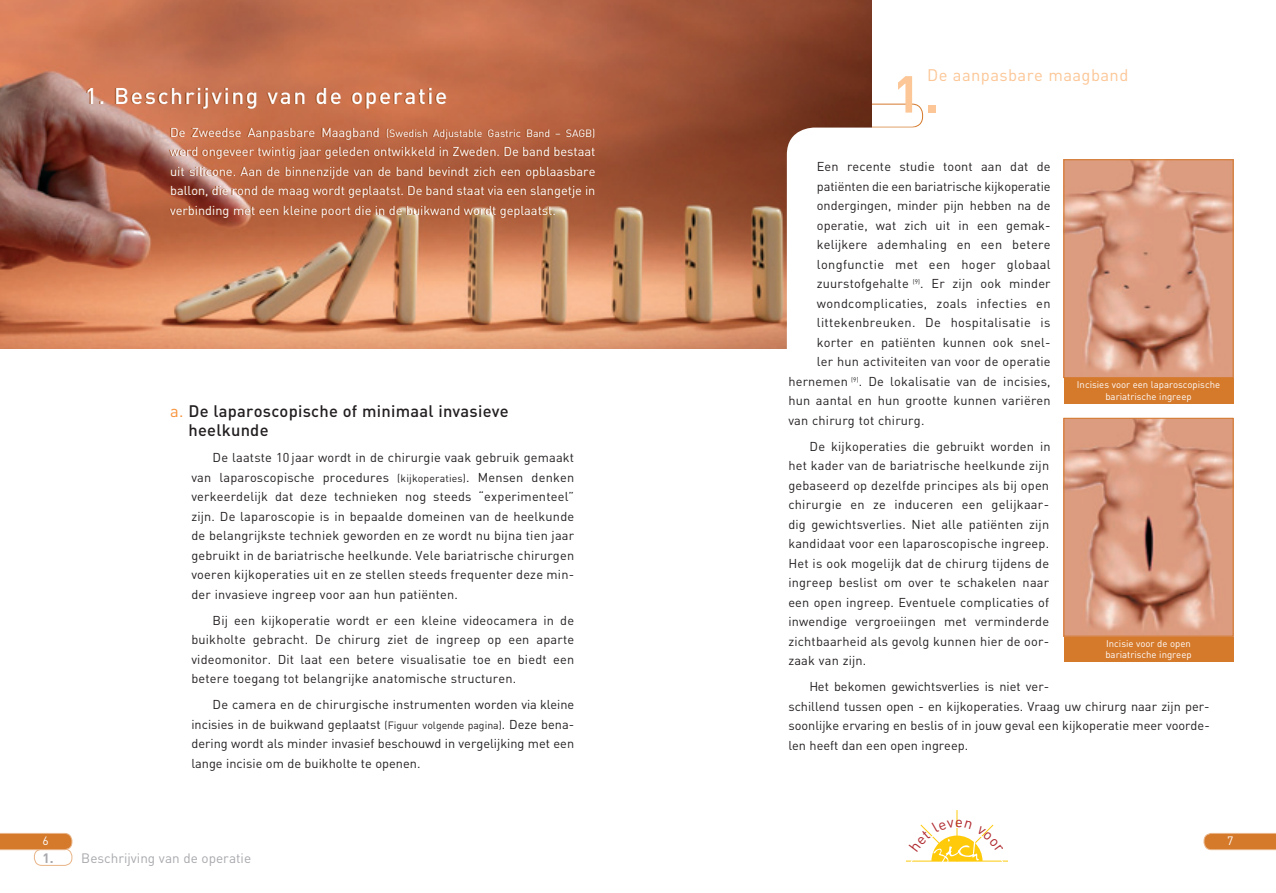
<style>
.page{position:relative;width:1276px;height:893px;background:#fff}
.page>*{position:absolute;margin:0;border:0;box-sizing:border-box;transform-origin:0 0}
.t1{font:700 51.15px "DIN";color:#fcc696}
.t2{font:500 22.5px "DIN";letter-spacing:.075em;color:#fff}
.t3{font:16.65px "DIN";letter-spacing:.025em;color:#fcc696}
.t4{font:500 16.5px/19.5px "DIN";letter-spacing:.015em;color:#231f20}
.t5{font:13.5px "DIN";color:#a8a9ad}
.t6{font:12.75px/19.5px "DIN";letter-spacing:.015em;color:#231f20;text-align:justify}
.t7{font:12.75px/19.5px "DIN";color:#fff;text-align:justify}
.t8{font:12.75px "DIN";letter-spacing:-.005em;color:#231f20}
.t9{font:12px "DIN";color:#fff}
.t10{font:10.5px "DIN";color:#fff}
.t11{font:9.6px/11.4px "DIN";color:#fff}
.s1{font-size:12.75px}
.s2{font-weight:400;color:#f7943c}
.s3{font-size:10.5px}
.s4{font-weight:700}
</style>
<div class="page">
<div style="left:821px;top:104px;width:102px;height:24px;border:1px solid #d5792b;border-radius:10px"></div>
<img style="left:0;top:0;width:872px;height:349px">
<svg style="left:787px;top:128px;width:447px;height:255px"></svg>
<svg style="left:1203px;top:833px;width:73px;height:17px"></svg>
<div style="left:34px;top:849px;width:38px;height:17px;border:1px solid #e9b487;border-radius:7px"></div>
<svg style="left:0;top:833px;width:72px;height:17px"></svg>
<div style="left:1063px;top:636px;width:170px;height:26px;background:#d5792b"></div>
<div style="left:1063px;top:378px;width:170px;height:25px;background:#d5792b"></div>
<img style="left:1065px;top:161px;width:166px;height:215px">
<div style="left:1063px;top:159px;width:170px;height:219px;border:1px solid #d5792b"></div>
<img style="left:1065px;top:420px;width:166px;height:214px">
<div style="left:1063px;top:418px;width:170px;height:218px;border:1px solid #d5792b"></div>
<svg style="left:906px;top:810px;width:102px;height:52px"></svg>
<h2 class="t2" style="left:85px;top:81px;width:364px">1. Beschrijving van de operatie</h2>
<p class="t10" style="left:170px;top:126px;width:427px"><span class="s1">De Zweedse Aanpasbare Maagband</span> (Swedish Adjustable Gastric Band – SAGB)</p>
<p class="t7" style="left:170px;top:142px;width:427px">werd ongeveer twintig jaar geleden ontwikkeld in Zweden. De band bestaat uit silicone. Aan de binnenzijde van de band bevindt zich een opblaasbare ballon, die rond de maag wordt geplaatst. De band staat via een slangetje in verbinding met een kleine poort die in de buikwand wordt geplaatst.</p>
<p class="t9" style="left:43px;top:833px;width:8px">6</p>
<p class="t4" style="left:188px;top:401px;width:322px;text-indent:-18px"><span class="s2">a.</span> De laparoscopische of minimaal invasieve heelkunde</p>
<p class="t6" style="left:191px;top:448px;width:384px;text-indent:21px">De laatste 10 jaar wordt in de chirurgie vaak gebruik gemaakt van laparoscopische procedures <span class="s3">(kijkoperaties)</span>. Mensen denken verkeerdelijk dat deze technieken nog steeds “experimenteel” zijn. De laparoscopie is in bepaalde domeinen van de heelkunde de belangrijkste techniek geworden en ze wordt nu bijna tien jaar gebruikt in de bariatrische heelkunde. Vele bariatrische chirurgen voeren kijkoperaties uit en ze stellen steeds frequenter deze min&shy;der invasieve ingreep voor aan hun patiënten.</p>
<p class="t6" style="left:191px;top:610px;width:384px;text-indent:21px">Bij een kijkoperatie wordt er een kleine videocamera in de buikholte gebracht. De chirurg ziet de ingreep op een aparte videomonitor. Dit laat een betere visualisatie toe en biedt een betere toegang tot belangrijke anatomische structuren.</p>
<p class="t6" style="left:191px;top:694px;width:384px;text-indent:21px">De camera en de chirurgische instrumenten worden via kleine incisies in de buikwand geplaatst <span class="s3">(Figuur volgende pagina)</span>. Deze bena&shy;dering wordt als minder invasief beschouwd in vergelijking met een lange incisie om de buikholte te openen.</p>
<p class="t5" style="left:43px;top:849px;width:210px"><span class="s4">1.</span> Beschrijving van de operatie</p>
<h3 class="t3" style="left:927px;top:65px;width:203px">De aanpasbare maagband</h3>
<h1 class="t1" style="left:892px;top:61px;width:48px">1.</h1>
<p class="t6" style="left:817px;top:157px;width:235px">Een recente studie toont aan dat de</p>
<p class="t8" style="left:817px;top:178px;width:235px">patiënten die een bariatrische kijkoperatie</p>
<p class="t6" style="left:817px;top:196px;width:235px">ondergingen, minder pijn hebben na de</p>
<p class="t6" style="left:817px;top:215px;width:233px">operatie, wat zich uit in een gemak-</p>
<p class="t6" style="left:817px;top:235px;width:235px">kelijkere ademhaling en een betere</p>
<p class="t6" style="left:817px;top:254px;width:235px">longfunctie met een hoger globaal</p>
<p class="t6" style="left:817px;top:274px;width:235px">zuurstofgehalte <sup>(9)</sup>. Er zijn ook minder</p>
<p class="t6" style="left:817px;top:293px;width:235px">wondcomplicaties, zoals infecties en</p>
<p class="t6" style="left:817px;top:313px;width:235px">littekenbreuken. De hospitalisatie is</p>
<p class="t6" style="left:817px;top:332px;width:235px">korter en patiënten kunnen ook snel-</p>
<p class="t6" style="left:817px;top:352px;width:235px">ler hun activiteiten van voor de operatie</p>
<p class="t6" style="left:788px;top:371px;width:264px">hernemen <sup>(9)</sup>. De lokalisatie van de incisies,</p>
<p class="t6" style="left:788px;top:391px;width:264px">hun aantal en hun grootte kunnen variëren</p>
<p class="t6" style="left:788px;top:410px;width:138px">van chirurg tot chirurg.</p>
<p class="t6" style="left:788px;top:436px;width:264px;text-align:left;text-indent:21px">De kijkoperaties die gebruikt worden in het kader van de bariatrische heelkunde zijn gebaseerd op dezelfde principes als bij open chirurgie en ze induceren een gelijkaar&shy;dig gewichtsverlies. Niet alle patiënten zijn kandidaat voor een laparoscopische ingreep.<br>Het is ook mogelijk dat de chirurg tijdens de ingreep beslist om over te schakelen naar een open ingreep. Eventuele complicaties of inwendige vergroeiingen met verminderde zichtbaarheid als gevolg kunnen hier de oor&shy;zaak van zijn.</p>
<p class="t6" style="left:788px;top:676px;width:423px;text-align:left;text-indent:21px">Het bekomen gewichtsverlies is niet ver-<br>schillend tussen open - en kijkoperaties. Vraag uw chirurg naar zijn per&shy;soonlijke ervaring en beslis of in jouw geval een kijkoperatie meer voorde&shy;len heeft dan een open ingreep.</p>
<p class="t11" style="left:1077px;top:379px;width:145px;text-align:center">Incisies voor een laparoscopische bariatrische ingreep</p>
<p class="t11" style="left:1105px;top:637px;width:88px">Incisie voor de open bariatrische ingreep</p>
<p class="t9" style="left:1227px;top:833px;width:8px">7</p>
</div>
